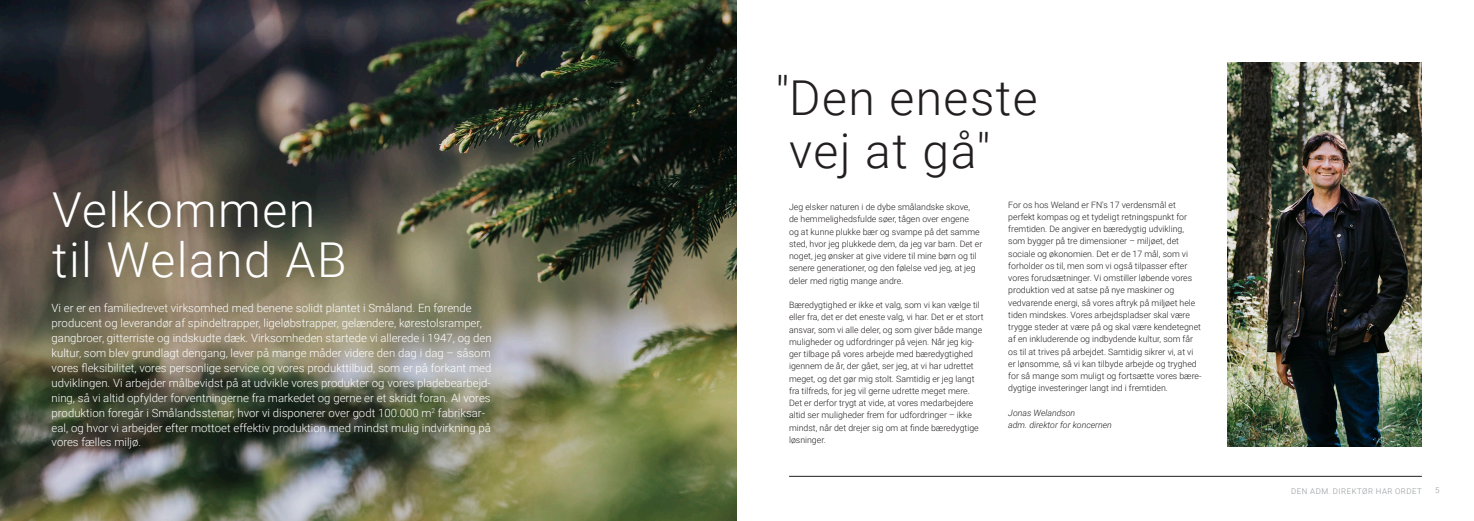
<style>
.page{position:relative;width:1474px;height:521px;background:#fff}
.page>*{position:absolute;margin:0;border:0;box-sizing:border-box;transform-origin:0 0}
.Rubrik_h1__26_32pt{font:300 48.12px/50.7px "Roboto";letter-spacing:.03em;color:#fff}
.Rubrik_h1__26_32pt-2{font:300 48.12px/52.9px "Roboto";letter-spacing:.03em;color:#231f20}
.Brödtext_p__10_14pt{font:300 11.38px/14.9px "Roboto";color:#fff}
.Brödtext_p__10_14pt-2{font:300 8.75px/12.2px "Roboto";color:#231f20}
.Brödtext_p__10_14pt-3{font:italic 300 8.75px "Roboto";color:#231f20}
.Sidhuvud_vänster{font:300 7.88px "Roboto";letter-spacing:.065em;color:#939598}
</style>
<div class="page">
<hr style="left:789px;top:476px;width:632px;height:1px;background:#231f20">
<img style="left:0;top:0;width:737px;height:521px">
<img style="left:1227px;top:62px;width:194px;height:384px">
<p class="Rubrik_h1__26_32pt" style="left:52px;top:182px;width:296px">Velkommen til Weland AB</p>
<p class="Brödtext_p__10_14pt" style="left:52px;top:301px;width:441px">Vi er er en familiedrevet virksomhed med benene solidt plantet i Småland. En førende producent og leverandør af spindeltrapper, ligeløbstrapper, gelændere, kørestolsramper, gangbroer, gitterriste og indskudte dæk. Virksomheden startede vi allerede i 1947, og den kultur, som blev grundlagt dengang, lever på mange måder videre den dag i dag – såsom vores fleksibilitet, vores personlige service og vores produkttilbud, som er på forkant med udviklingen. Vi arbejder målbevidst på at udvikle vores produkter og vores pladebearbejd&shy;ning, så vi altid opfylder forventningerne fra markedet og gerne er et skridt foran. Al vores produktion foregår i Smålandsstenar, hvor vi disponerer over godt 100.000 m<sup>2</sup> fabriksar&shy;eal, og hvor vi arbejder efter mottoet effektiv produktion med mindst mulig indvirkning på vores fælles miljø.</p>
<p class="Rubrik_h1__26_32pt-2" style="left:775px;top:66px;width:15px">"</p>
<p class="Rubrik_h1__26_32pt-2" style="left:789px;top:70px;width:250px">Den eneste vej at gå"</p>
<p class="Brödtext_p__10_14pt-2" style="left:789px;top:201px;width:195px">Jeg elsker naturen i de dybe smålandske skove,<br>de hemmelighedsfulde søer, tågen over engene<br>og at kunne plukke bær og svampe på det samme sted, hvor jeg plukkede dem, da jeg var barn. Det er noget, jeg ønsker at give videre til mine børn og til senere generationer, og den følelse ved jeg, at jeg deler med rigtig mange andre.</p>
<p class="Brödtext_p__10_14pt-2" style="left:789px;top:299px;width:196px">Bæredygtighed er ikke et valg, som vi kan vælge til eller fra, det er det eneste valg, vi har. Det er et stort ansvar, som vi alle deler, og som giver både mange muligheder og udfordringer på vejen. Når jeg kig&shy;ger tilbage på vores arbejde med bæredygtighed igennem de år, der gået, ser jeg, at vi har udrettet meget, og det gør mig stolt. Samtidig er jeg langt fra tilfreds, for jeg vil gerne udrette meget mere.<br>Det er derfor trygt at vide, at vores medarbejdere altid ser muligheder frem for udfordringer – ikke mindst, når det drejer sig om at finde bæredygtige løsninger.</p>
<p class="Brödtext_p__10_14pt-2" style="left:1008px;top:198px;width:195px">For os hos Weland er FN's 17 verdensmål et perfekt kompas og et tydeligt retningspunkt for fremtiden. De angiver en bæredygtig udvikling, som bygger på tre dimensioner – miljøet, det sociale og økonomien. Det er de 17 mål, som vi forholder os til, men som vi også tilpasser efter vores forudsætninger. Vi omstiller løbende vores produktion ved at satse på nye maskiner og vedvarende energi, så vores aftryk på miljøet hele tiden mindskes. Vores arbejdspladser skal være trygge steder at være på og skal være kendetegnet af en inkluderende og indbydende kultur, som får os til at trives på arbejdet. Samtidig sikrer vi, at vi er lønsomme, så vi kan tilbyde arbejde og tryghed for så mange som muligt og fortsætte vores bære&shy;dygtige investeringer langt ind i fremtiden.</p>
<p class="Brödtext_p__10_14pt-3" style="left:1008px;top:406px;width:69px">Jonas Welandson</p>
<p class="Brödtext_p__10_14pt-3" style="left:1008px;top:419px;width:105px">adm. direktor for koncernen</p>
<p class="Sidhuvud_vänster" style="left:1291px;top:486px;width:132px">DEN ADM. DIREKTØR HAR ORDET</p>
<p class="Sidhuvud_vänster" style="left:1434px;top:485px;width:6px">5</p>
</div>
